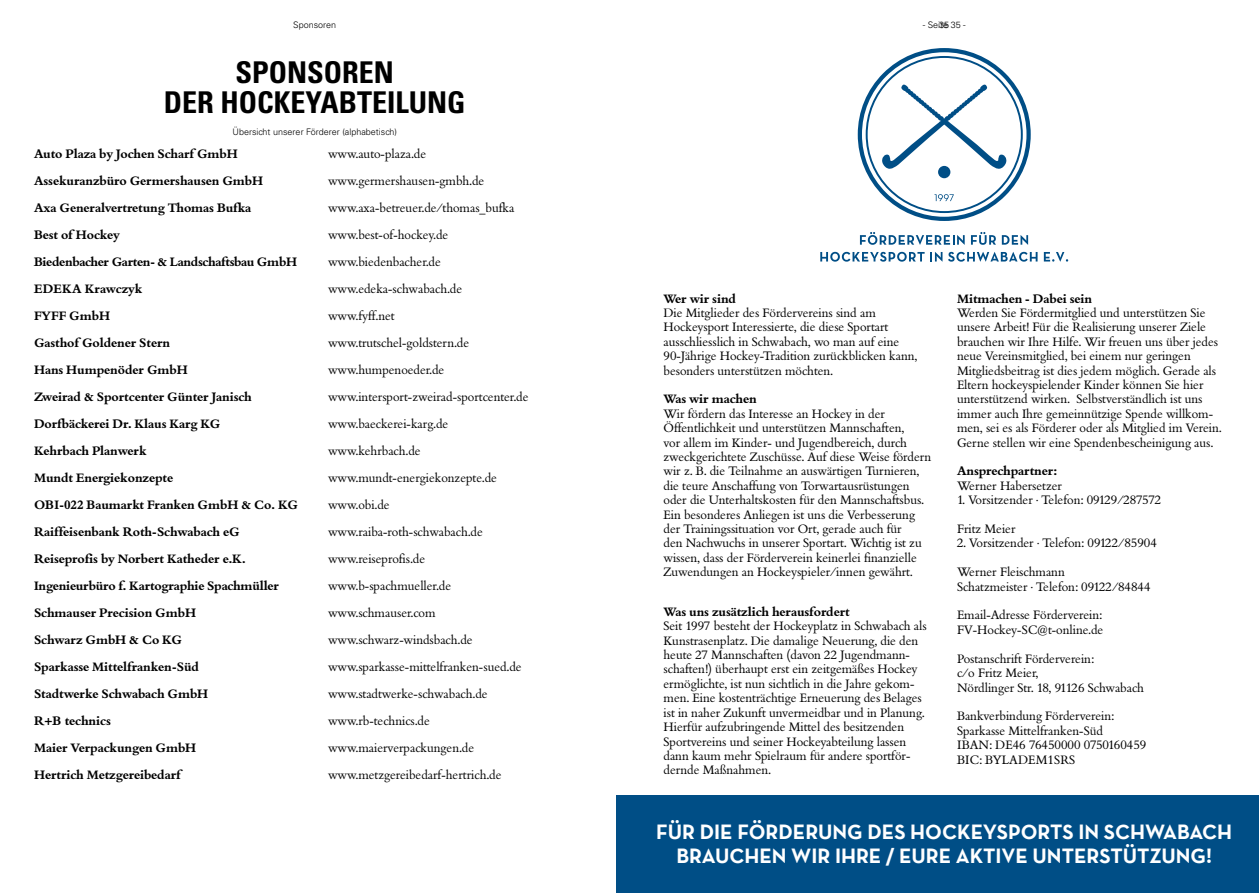
<style>
.page{position:relative;width:1259px;height:893px;background:#fff}
.page>*{position:absolute;margin:0;border:0;box-sizing:border-box;transform-origin:0 0}
.t1{font:700 condensed 30px/30px "Univers";color:#000;text-align:center}
.t2{font:700 21px/24px "Neutra Text";color:#fff;text-align:center}
.t3{font:12px/14.4px "Bembo BQ";color:#000}
.t4{font:700 12px "Bembo BQ";color:#000}
.t5{font:700 12px "Bembo BQ";letter-spacing:-.02em;color:#000}
.t6{font:300 9px "Univers";color:#000}
</style>
<div class="page">
<svg style="left:860px;top:232px;width:104px;height:13px"></svg>
<svg style="left:971px;top:232px;width:25px;height:13px"></svg>
<svg style="left:1002px;top:235px;width:26px;height:10px"></svg>
<svg style="left:820px;top:252px;width:104px;height:10px"></svg>
<svg style="left:930px;top:252px;width:12px;height:10px"></svg>
<svg style="left:948px;top:252px;width:89px;height:10px"></svg>
<svg style="left:1044px;top:252px;width:24px;height:10px"></svg>
<svg style="left:857px;top:48px;width:173px;height:173px"></svg>
<div style="left:617px;top:795px;width:642px;height:98px;background:#004e86"></div>
<p class="t6" style="left:293px;top:20px;width:45px">Sponsoren</p>
<p class="t6" style="left:939px;top:20px;width:12px">35</p>
<h1 class="t1" style="left:164px;top:58px;width:303px">SPONSOREN<br>DER HOCKEYABTEILUNG</h1>
<p class="t6" style="left:233px;top:126px;width:166px">Übersicht unserer Förderer (alphabetisch)</p>
<p class="t4" style="left:34px;top:147px;width:205px">Auto Plaza by Jochen Scharf GmbH</p>
<p class="t3" style="left:328px;top:147px;width:99px">www.auto-plaza.de</p>
<p class="t4" style="left:34px;top:174px;width:230px">Assekuranzbüro Germershausen GmbH</p>
<p class="t3" style="left:328px;top:174px;width:158px">www.germershausen-gmbh.de</p>
<p class="t4" style="left:34px;top:201px;width:219px">Axa Generalvertretung Thomas Bufka</p>
<p class="t3" style="left:328px;top:201px;width:188px">www.axa-betreuer.de/thomas_bufka</p>
<p class="t4" style="left:34px;top:228px;width:87px">Best of Hockey</p>
<p class="t3" style="left:328px;top:228px;width:122px">www.best-of-hockey.de</p>
<p class="t5" style="left:34px;top:255px;width:264px">Biedenbacher Garten- &amp; Landschaftsbau GmbH</p>
<p class="t3" style="left:328px;top:255px;width:114px">www.biedenbacher.de</p>
<p class="t4" style="left:34px;top:282px;width:110px">EDEKA Krawczyk</p>
<p class="t3" style="left:328px;top:282px;width:135px">www.edeka-schwabach.de</p>
<p class="t4" style="left:34px;top:309px;width:78px">FYFF GmbH</p>
<p class="t3" style="left:328px;top:309px;width:68px">www.fyff.net</p>
<p class="t4" style="left:34px;top:336px;width:137px">Gasthof Goldener Stern</p>
<p class="t3" style="left:328px;top:336px;width:142px">www.trutschel-goldstern.de</p>
<p class="t4" style="left:34px;top:363px;width:155px">Hans Humpenöder GmbH</p>
<p class="t3" style="left:328px;top:363px;width:118px">www.humpenoeder.de</p>
<p class="t4" style="left:34px;top:390px;width:219px">Zweirad &amp; Sportcenter Günter Janisch</p>
<p class="t3" style="left:328px;top:390px;width:202px">www.intersport-zweirad-sportcenter.de</p>
<p class="t4" style="left:34px;top:417px;width:188px">Dorfbäckerei Dr. Klaus Karg KG</p>
<p class="t3" style="left:328px;top:417px;width:122px">www.baeckerei-karg.de</p>
<p class="t4" style="left:34px;top:444px;width:114px">Kehrbach Planwerk</p>
<p class="t3" style="left:328px;top:444px;width:94px">www.kehrbach.de</p>
<p class="t4" style="left:34px;top:471px;width:140px">Mundt Energiekonzepte</p>
<p class="t3" style="left:328px;top:471px;width:170px">www.mundt-energiekonzepte.de</p>
<p class="t4" style="left:34px;top:498px;width:265px">OBI-022 Baumarkt Franken GmbH &amp; Co. KG</p>
<p class="t3" style="left:328px;top:498px;width:63px">www.obi.de</p>
<p class="t4" style="left:34px;top:525px;width:207px">Raiffeisenbank Roth-Schwabach eG</p>
<p class="t3" style="left:328px;top:525px;width:156px">www.raiba-roth-schwabach.de</p>
<p class="t4" style="left:34px;top:552px;width:213px">Reiseprofis by Norbert Katheder e.K.</p>
<p class="t3" style="left:328px;top:552px;width:98px">www.reiseprofis.de</p>
<p class="t4" style="left:34px;top:579px;width:246px">Ingenieurbüro f. Kartographie Spachmüller</p>
<p class="t3" style="left:328px;top:579px;width:124px">www.b-spachmueller.de</p>
<p class="t4" style="left:34px;top:606px;width:163px">Schmauser Precision GmbH</p>
<p class="t3" style="left:328px;top:606px;width:109px">www.schmauser.com</p>
<p class="t4" style="left:34px;top:633px;width:149px">Schwarz GmbH &amp; Co KG</p>
<p class="t3" style="left:328px;top:633px;width:146px">www.schwarz-windsbach.de</p>
<p class="t4" style="left:34px;top:660px;width:166px">Sparkasse Mittelfranken-Süd</p>
<p class="t3" style="left:328px;top:660px;width:195px">www.sparkasse-mittelfranken-sued.de</p>
<p class="t4" style="left:34px;top:687px;width:176px">Stadtwerke Schwabach GmbH</p>
<p class="t3" style="left:328px;top:687px;width:161px">www.stadtwerke-schwabach.de</p>
<p class="t4" style="left:34px;top:714px;width:78px">R+B technics</p>
<p class="t3" style="left:328px;top:714px;width:103px">www.rb-technics.de</p>
<p class="t4" style="left:34px;top:741px;width:164px">Maier Verpackungen GmbH</p>
<p class="t3" style="left:328px;top:741px;width:147px">www.maierverpackungen.de</p>
<p class="t4" style="left:34px;top:768px;width:148px">Hertrich Metzgereibedarf</p>
<p class="t3" style="left:328px;top:768px;width:175px">www.metzgereibedarf-hertrich.de</p>
<h2 class="t2" style="left:656px;top:820px;width:577px">FÜR DIE FÖRDERUNG DES HOCKEYSPORTS IN SCHWABACH<br>BRAUCHEN WIR IHRE / EURE AKTIVE UNTERSTÜTZUNG!</h2>
<p class="t6" style="left:922px;top:20px;width:45px">- Seite 35 -</p>
<p class="t4" style="left:957px;top:292px;width:136px">Mitmachen - Dabei sein</p>
<p class="t3" style="left:957px;top:306px;width:266px">Werden Sie Fördermitglied und unterstützen Sie unsere Arbeit! Für die Realisierung unserer Ziele brauchen wir Ihre Hilfe. Wir freuen uns über jedes neue Vereinsmitglied, bei einem nur geringen Mitgliedsbeitrag ist dies jedem möglich. Gerade als Eltern hockeyspielender Kinder können Sie hier unterstützend wirken. Selbstverständlich ist uns immer auch Ihre gemeinnützige Spende willkom&shy;men, sei es als Förderer oder als Mitglied im Verein.<br>Gerne stellen wir eine Spendenbescheinigung aus.</p>
<p class="t4" style="left:957px;top:464px;width:102px">Ansprechpartner:</p>
<p class="t3" style="left:957px;top:479px;width:106px">Werner Habersetzer</p>
<p class="t3" style="left:957px;top:493px;width:206px">1. Vorsitzender · Telefon: 09129/287572</p>
<p class="t3" style="left:957px;top:522px;width:60px">Fritz Meier</p>
<p class="t3" style="left:957px;top:537px;width:201px">2. Vorsitzender · Telefon: 09122/85904</p>
<p class="t3" style="left:957px;top:565px;width:195px">Werner Fleischmann<br>Schatzmeister · Telefon: 09122/84844</p>
<p class="t3" style="left:957px;top:609px;width:148px">Email-Adresse Förderverein:<br>FV-Hockey-SC@t-online.de</p>
<p class="t3" style="left:957px;top:652px;width:188px">Postanschrift Förderverein:<br>c/o Fritz Meier,<br>Nördlinger Str. 18, 91126 Schwabach</p>
<p class="t3" style="left:957px;top:709px;width:191px">Bankverbindung Förderverein:<br>Sparkasse Mittelfranken-Süd<br>IBAN: DE46 76450000 0750160459<br>BIC: BYLADEM1SRS</p>
<p class="t4" style="left:663px;top:292px;width:74px">Wer wir sind</p>
<p class="t3" style="left:663px;top:306px;width:255px">Die Mitglieder des Fördervereins sind am Hockeysport Interessierte, die diese Sportart ausschliesslich in Schwabach, wo man auf eine 90-Jährige Hockey-Tradition zurückblicken kann, besonders unterstützen möchten.</p>
<p class="t4" style="left:663px;top:392px;width:94px">Was wir machen</p>
<p class="t3" style="left:663px;top:407px;width:269px">Wir fördern das Interesse an Hockey in der Öffentlichkeit und unterstützen Mannschaften,<br>vor allem im Kinder- und Jugendbereich, durch zweckgerichtete Zuschüsse. Auf diese Weise fördern wir z. B. die Teilnahme an auswärtigen Turnieren, die teure Anschaffung von Torwartausrüstungen oder die Unterhaltskosten für den Mannschaftsbus.<br>Ein besonderes Anliegen ist uns die Verbesserung der Trainingssituation vor Ort, gerade auch für<br>den Nachwuchs in unserer Sportart. Wichtig ist zu wissen, dass der Förderverein keinerlei finanzielle Zuwendungen an Hockeyspieler/innen gewährt.</p>
<p class="t4" style="left:663px;top:605px;width:188px">Was uns zusätzlich herausfordert</p>
<p class="t3" style="left:663px;top:619px;width:265px">Seit 1997 besteht der Hockeyplatz in Schwabach als Kunstrasenplatz. Die damalige Neuerung, die den heute 27 Mannschaften (davon 22 Jugendmann&shy;schaften!) überhaupt erst ein zeitgemäßes Hockey ermöglichte, ist nun sichtlich in die Jahre gekom&shy;men. Eine kostenträchtige Erneuerung des Belages ist in naher Zukunft unvermeidbar und in Planung.<br>Hierfür aufzubringende Mittel des besitzenden Sportvereins und seiner Hockeyabteilung lassen dann kaum mehr Spielraum für andere sportför&shy;dernde Maßnahmen.</p>
</div>
